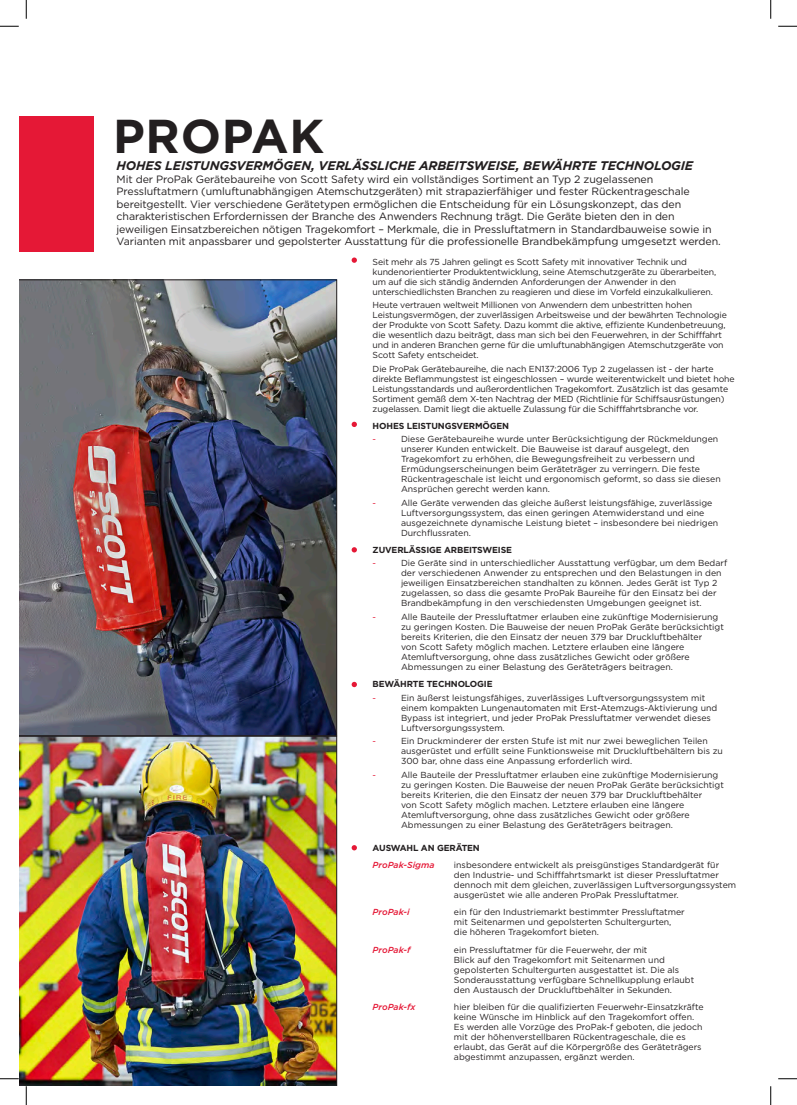
<style>
.page{position:relative;width:797px;height:1105px;background:#fff}
.page>*{position:absolute;margin:0;border:0;box-sizing:border-box;transform-origin:0 0}
.t1{font:700 47.5px "Gotham";letter-spacing:.015em;color:#231f20}
.body_stone_serif{font:italic 700 12.5px "Gotham";letter-spacing:-.01em;color:#231f20}
.body_stone_serif-2{font:10.62px/12.5px "Gotham";letter-spacing:-.01em;color:#231f20}
.body_stone_serif-3{font:8.75px/10px "Gotham";color:#231f20}
._1{font:8.75px/10px "Gotham";color:#231f20}
.body_stone_serif-4{font:700 8.75px "Gotham";letter-spacing:-.015em;color:#231f20}
._1-2{font:italic 500 8.75px "Gotham";color:#e51836}
.body_stone_serif-5{font:8.75px "Gotham";color:#e51836}
</style>
<div class="page">
<img style="left:19px;top:280px;width:318px;height:456px">
<img style="left:19px;top:736px;width:318px;height:350px">
<div style="left:19px;top:116px;width:75px;height:136px;background:#e51836"></div>
<svg style="left:351px;top:257px;width:6px;height:6px"></svg>
<svg style="left:351px;top:547px;width:6px;height:5px"></svg>
<svg style="left:351px;top:682px;width:6px;height:5px"></svg>
<svg style="left:351px;top:422px;width:6px;height:5px"></svg>
<svg style="left:351px;top:845px;width:6px;height:5px"></svg>
<svg style="left:0;top:25px;width:19px;height:2px"></svg>
<svg style="left:778px;top:25px;width:19px;height:2px"></svg>
<svg style="left:0;top:1078px;width:19px;height:1px"></svg>
<svg style="left:778px;top:1078px;width:19px;height:1px"></svg>
<svg style="left:25px;top:0;width:2px;height:19px"></svg>
<svg style="left:25px;top:1086px;width:2px;height:19px"></svg>
<svg style="left:770px;top:0;width:1px;height:19px"></svg>
<svg style="left:770px;top:1086px;width:1px;height:19px"></svg>
<p class="t1" style="left:113px;top:105px;width:212px">PROPAK</p>
<p class="body_stone_serif" style="left:117px;top:157px;width:578px">HOHES LEISTUNGSVERMÖGEN, VERLÄSSLICHE ARBEITSWEISE, BEWÄHRTE TECHNOLOGIE</p>
<p class="body_stone_serif-2" style="left:117px;top:172px;width:605px">Mit der ProPak Gerätebaureihe von Scott Safety wird ein vollständiges Sortiment an Typ 2 zugelassenen Pressluftatmern (umluftunabhängigen Atemschutzgeräten) mit strapazierfähiger und fester Rückentrageschale bereitgestellt. Vier verschiedene Gerätetypen ermöglichen die Entscheidung für ein Lösungskonzept, das den charakteristischen Erfordernissen der Branche des Anwenders Rechnung trägt. Die Geräte bieten den in den jeweiligen Einsatzbereichen nötigen Tragekomfort – Merkmale, die in Pressluftatmern in Standardbauweise sowie in Varianten mit anpassbarer und gepolsterter Ausstattung für die professionelle Brandbekämpfung umgesetzt werden.</p>
<p class="body_stone_serif-3" style="left:372px;top:256px;width:345px">Seit mehr als 75 Jahren gelingt es Scott Safety mit innovativer Technik und kundenorientierter Produktentwicklung, seine Atemschutzgeräte zu überarbeiten, um auf die sich ständig ändernden Anforderungen der Anwender in den unterschiedlichsten Branchen zu reagieren und diese im Vorfeld einzukalkulieren.</p>
<p class="body_stone_serif-3" style="left:372px;top:300px;width:356px">Heute vertrauen weltweit Millionen von Anwendern dem unbestritten hohen Leistungsvermögen, der zuverlässigen Arbeitsweise und der bewährten Technologie der Produkte von Scott Safety. Dazu kommt die aktive, effiziente Kundenbetreuung, die wesentlich dazu beiträgt, dass man sich bei den Feuerwehren, in der Schifffahrt und in anderen Branchen gerne für die umluftunabhängigen Atemschutzgeräte von Scott Safety entscheidet.</p>
<p class="body_stone_serif-3" style="left:372px;top:363px;width:363px">Die ProPak Gerätebaureihe, die nach EN137:2006 Typ 2 zugelassen ist - der harte direkte Beflammungstest ist eingeschlossen – wurde weiterentwickelt und bietet hohe Leistungsstandards und außerordentlichen Tragekomfort. Zusätzlich ist das gesamte Sortiment gemäß dem X-ten Nachtrag der MED (Richtlinie für Schiffsausrüstungen) zugelassen. Damit liegt die aktuelle Zulassung für die Schifffahrtsbranche vor.</p>
<p class="body_stone_serif-4" style="left:372px;top:420px;width:138px">HOHES LEISTUNGSVERMÖGEN</p>
<p class="body_stone_serif-5" style="left:372px;top:434px;width:5px">-</p>
<p class="body_stone_serif-3" style="left:401px;top:434px;width:321px">Diese Gerätebaureihe wurde unter Berücksichtigung der Rückmeldungen unserer Kunden entwickelt. Die Bauweise ist darauf ausgelegt, den Tragekomfort zu erhöhen, die Bewegungsfreiheit zu verbessern und Ermüdungserscheinungen beim Geräteträger zu verringern. Die feste Rückentrageschale ist leicht und ergonomisch geformt, so dass sie diesen Ansprüchen gerecht werden kann.</p>
<p class="body_stone_serif-5" style="left:372px;top:497px;width:5px">-</p>
<p class="body_stone_serif-3" style="left:401px;top:497px;width:319px">Alle Geräte verwenden das gleiche äußerst leistungsfähige, zuverlässige Luftversorgungssystem, das einen geringen Atemwiderstand und eine ausgezeichnete dynamische Leistung bietet – insbesondere bei niedrigen Durchflussraten.</p>
<p class="body_stone_serif-4" style="left:372px;top:544px;width:141px">ZUVERLÄSSIGE ARBEITSWEISE</p>
<p class="body_stone_serif-5" style="left:372px;top:558px;width:5px">-</p>
<p class="body_stone_serif-3" style="left:401px;top:558px;width:328px">Die Geräte sind in unterschiedlicher Ausstattung verfügbar, um dem Bedarf der verschiedenen Anwender zu entsprechen und den Belastungen in den jeweiligen Einsatzbereichen standhalten zu können. Jedes Gerät ist Typ 2 zugelassen, so dass die gesamte ProPak Baureihe für den Einsatz bei der Brandbekämpfung in den verschiedensten Umgebungen geeignet ist.</p>
<p class="body_stone_serif-5" style="left:372px;top:611px;width:5px">-</p>
<p class="body_stone_serif-3" style="left:401px;top:612px;width:324px">Alle Bauteile der Pressluftatmer erlauben eine zukünftige Modernisierung zu geringen Kosten. Die Bauweise der neuen ProPak Geräte berücksichtigt bereits Kriterien, die den Einsatz der neuen 379 bar Druckluftbehälter<br>von Scott Safety möglich machen. Letztere erlauben eine längere Atemluftversorgung, ohne dass zusätzliches Gewicht oder größere Abmessungen zu einer Belastung des Geräteträgers beitragen.</p>
<p class="body_stone_serif-4" style="left:372px;top:678px;width:121px">BEWÄHRTE TECHNOLOGIE</p>
<p class="body_stone_serif-5" style="left:372px;top:692px;width:5px">-</p>
<p class="body_stone_serif-3" style="left:401px;top:692px;width:318px">Ein äußerst leistungsfähiges, zuverlässiges Luftversorgungssystem mit einem kompakten Lungenautomaten mit Erst-Atemzugs-Aktivierung und Bypass ist integriert, und jeder ProPak Pressluftatmer verwendet dieses Luftversorgungssystem.</p>
<p class="body_stone_serif-5" style="left:372px;top:735px;width:5px">-</p>
<p class="body_stone_serif-3" style="left:401px;top:736px;width:323px">Ein Druckminderer der ersten Stufe ist mit nur zwei beweglichen Teilen ausgerüstet und erfüllt seine Funktionsweise mit Druckluftbehältern bis zu<br>300 bar, ohne dass eine Anpassung erforderlich wird.</p>
<p class="body_stone_serif-5" style="left:372px;top:769px;width:5px">-</p>
<p class="body_stone_serif-3" style="left:401px;top:769px;width:324px">Alle Bauteile der Pressluftatmer erlauben eine zukünftige Modernisierung zu geringen Kosten. Die Bauweise der neuen ProPak Geräte berücksichtigt bereits Kriterien, die den Einsatz der neuen 379 bar Druckluftbehälter<br>von Scott Safety möglich machen. Letztere erlauben eine längere Atemluftversorgung, ohne dass zusätzliches Gewicht oder größere Abmessungen zu einer Belastung des Geräteträgers beitragen.</p>
<p class="body_stone_serif-4" style="left:372px;top:842px;width:109px">AUSWAHL AN GERÄTEN</p>
<p class="_1-2" style="left:372px;top:859px;width:63px">ProPak-Sigma</p>
<p class="_1" style="left:454px;top:860px;width:284px">insbesondere entwickelt als preisgünstiges Standardgerät für den Industrie- und Schifffahrtsmarkt ist dieser Pressluftatmer dennoch mit dem gleichen, zuverlässigen Luftversorgungssystem ausgerüstet wie alle anderen ProPak Pressluftatmer.</p>
<p class="_1-2" style="left:372px;top:907px;width:39px">ProPak-i</p>
<p class="_1" style="left:454px;top:907px;width:232px">ein für den Industriemarkt bestimmter Pressluftatmer mit Seitenarmen und gepolsterten Schultergurten, die höheren Tragekomfort bieten.</p>
<p class="_1-2" style="left:372px;top:944px;width:40px">ProPak-f</p>
<p class="_1" style="left:454px;top:944px;width:242px">ein Pressluftatmer für die Feuerwehr, der mit<br>Blick auf den Tragekomfort mit Seitenarmen und gepolsterten Schultergurten ausgestattet ist. Die als Sonderausstattung verfügbare Schnellkupplung erlaubt den Austausch der Druckluftbehälter in Sekunden.</p>
<p class="_1-2" style="left:372px;top:1001px;width:44px">ProPak-fx</p>
<p class="_1" style="left:454px;top:1001px;width:251px">hier bleiben für die qualifizierten Feuerwehr-Einsatzkräfte keine Wünsche im Hinblick auf den Tragekomfort offen.<br>Es werden alle Vorzüge des ProPak-f geboten, die jedoch mit der höhenverstellbaren Rückentrageschale, die es erlaubt, das Gerät auf die Körpergröße des Geräteträgers abgestimmt anzupassen, ergänzt werden.</p>
</div>
